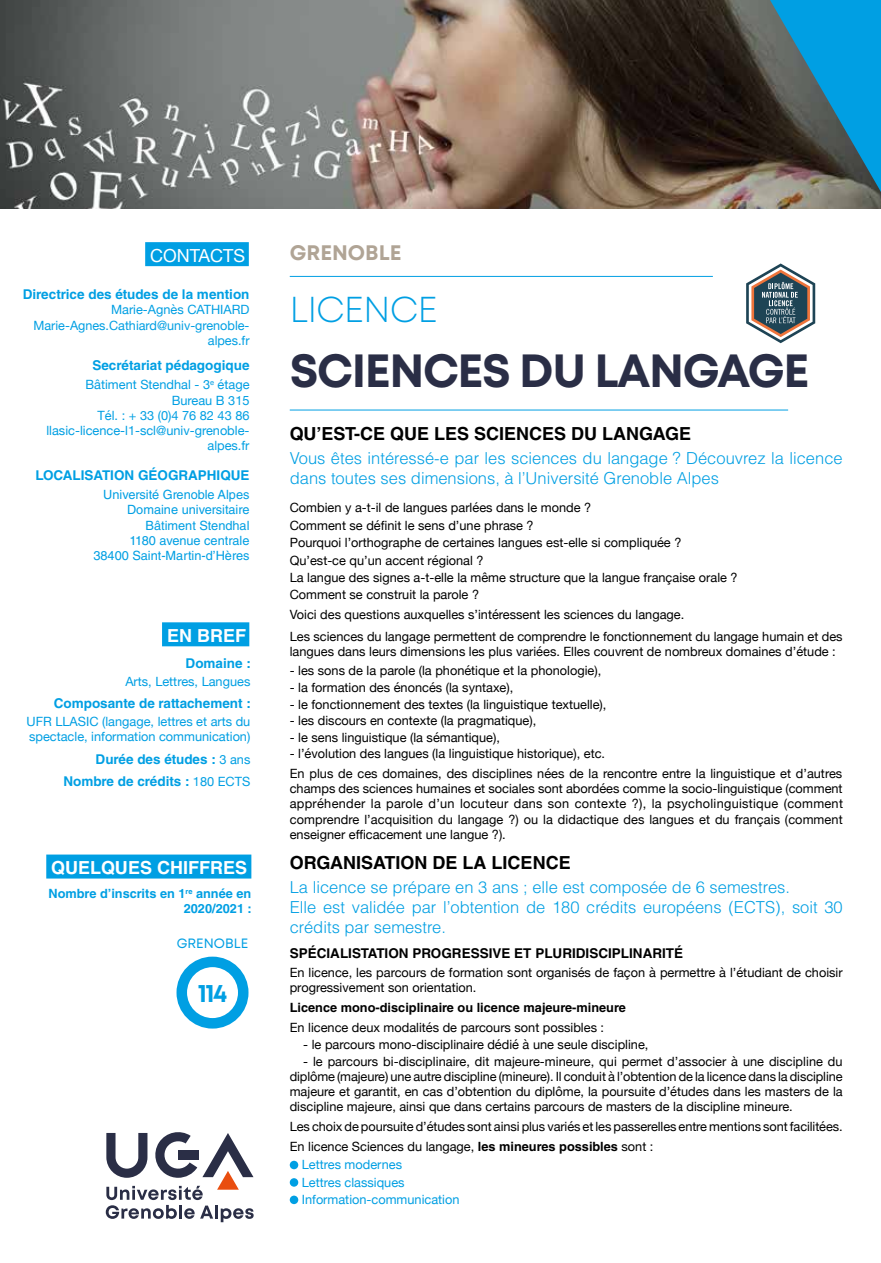
<style>
.page{position:relative;width:881px;height:1263px;background:#fff}
.page>*{position:absolute;margin:0;border:0;box-sizing:border-box;transform-origin:0 0}
.t1{font:700 46.5px "Mont";letter-spacing:-.03em;color:#2a2e46}
.t2{font:300 36px "Mont";letter-spacing:-.01em;color:#009fe3}
.t3{font:700 25.5px "Mont";color:#009fe3}
.t4{font:700 21px "Mont";color:#b0a495}
.t5{font:700 18px "Helvetica LT Std";color:#000}
.t6{font:700 18px "Helvetica LT Std";color:#fff}
.t7{font:18px "Helvetica Neue";color:#fff}
.t8{font:300 16.5px/19.8px "Helvetica LT Std";color:#009fe3}
.t9{font:700 13.5px/22.6px "Helvetica LT Std";color:#009fe3;text-align:right}
.t10{font:700 13.5px "Helvetica LT Std";color:#000}
.t11{font:13.5px "Mont";color:#009fe3}
.t12{font:12.75px/15.3px "Helvetica Neue";color:#000}
.t13{font:12.75px/15.3px "Helvetica Neue";color:#009fe3;text-align:right}
.t14{font:12.75px/15.3px "Helvetica LT Std";color:#009fe3;text-align:right}
.t15{font:700 12.75px "Helvetica LT Std";color:#000}
.t16{font:700 12.75px/15.3px "Helvetica LT Std";color:#009fe3;text-align:right}
.s1{font-family:"Helvetica Neue";font-weight:400;font-size:12.75px}
.s2{font-family:"Helvetica LT Std";font-weight:700}
</style>
<div class="page">
<img style="left:0;top:0;width:762px;height:208px">
<svg style="left:746px;top:263px;width:68px;height:80px"></svg>
<svg style="left:106px;top:1132px;width:147px;height:90px"></svg>
<hr style="left:289px;top:276px;width:423px;height:1px;background:#009fe3">
<hr style="left:289px;top:410px;width:498px;height:1px;background:#009fe3">
<div style="left:145px;top:242px;width:104px;height:24px;background:#009fe3"></div>
<div style="left:162px;top:622px;width:87px;height:24px;background:#009fe3"></div>
<div style="left:46px;top:854px;width:205px;height:24px;background:#009fe3"></div>
<div style="left:289px;top:1161px;width:9px;height:8px;background:#009fe3;border-radius:50%"></div>
<svg style="left:289px;top:1178px;width:9px;height:9px"></svg>
<div style="left:289px;top:1195px;width:9px;height:9px;background:#009fe3;border-radius:50%"></div>
<div style="left:176px;top:957px;width:72px;height:71px;border:10px solid #009fe3;border-radius:50%"></div>
<svg style="left:762px;top:0;width:118px;height:209px;background:#36778f"></svg>
<h3 class="t7" style="left:150px;top:242px;width:97px">CONTACTS</h3>
<p class="t9" style="left:23px;top:283px;width:228px">Directrice des études de la mention</p>
<p class="t13" style="left:33px;top:303px;width:217px">Marie-Agnès CATHIARD<br>Marie-Agnes.Cathiard@univ-grenoble&shy;alpes.fr</p>
<p class="t9" style="left:92px;top:353px;width:158px">Secrétariat pédagogique</p>
<p class="t13" style="left:46px;top:378px;width:204px">Bâtiment Stendhal - 3<sup>e</sup> étage<br>Bureau B 315<br>Tél. : + 33 (0)4 76 82 43 86 llasic-licence-l1-scl@univ-grenoble&shy;alpes.fr</p>
<p class="t9" style="left:36px;top:463px;width:215px">LOCALISATION GÉOGRAPHIQUE</p>
<p class="t14" style="left:93px;top:487px;width:157px">Université Grenoble Alpes<br>Domaine universitaire<br>Bâtiment Stendhal<br>1180 avenue centrale<br>38400 Saint-Martin-d’Hères</p>
<h3 class="t6" style="left:167px;top:624px;width:81px">EN BREF</h3>
<p class="t9" style="left:185px;top:652px;width:67px">Domaine :</p>
<p class="t13" style="left:125px;top:674px;width:126px">Arts, Lettres, Langues</p>
<p class="t9" style="left:54px;top:692px;width:199px">Composante de rattachement :</p>
<p class="t13" style="left:27px;top:714px;width:225px;text-align:left">UFR LLASIC (langage, lettres et arts du spectacle, information communication)</p>
<p class="t9" style="left:63px;top:747px;width:188px">Durée des études : <span class="s1">3 ans<br></span>Nombre de crédits : <span class="s1">180 ECTS</span></p>
<h3 class="t6" style="left:51px;top:857px;width:197px">QUELQUES CHIFFRES</h3>
<p class="t16" style="left:48px;top:885px;width:205px">Nombre d’inscrits en 1<sup>re</sup> année en<br>2020/2021 :</p>
<p class="t11" style="left:177px;top:935px;width:73px">GRENOBLE</p>
<h3 class="t3" style="left:198px;top:976px;width:31px">114</h3>
<h3 class="t4" style="left:289px;top:239px;width:113px">GRENOBLE</h3>
<h2 class="t2" style="left:289px;top:287px;width:149px">LICENCE</h2>
<h1 class="t1" style="left:289px;top:340px;width:521px">SCIENCES DU LANGAGE</h1>
<h3 class="t5" style="left:289px;top:423px;width:402px">QU’EST-CE QUE LES SCIENCES DU LANGAGE</h3>
<p class="t8" style="left:289px;top:448px;width:554px">Vous êtes intéressé-e par les sciences du langage ? Découvrez la licence dans toutes ses dimensions, à l’Université Grenoble Alpes</p>
<p class="t12" style="left:289px;top:500px;width:449px;line-height:17.4px">Combien y a-t-il de langues parlées dans le monde ?<br>Comment se définit le sens d’une phrase ?<br>Pourquoi l’orthographe de certaines langues est-elle si compliquée ?<br>Qu’est-ce qu’un accent régional ?<br>La langue des signes a-t-elle la même structure que la langue française orale ?<br>Comment se construit la parole ?</p>
<p class="t12" style="left:289px;top:604px;width:554px;line-height:21.8px">Voici des questions auxquelles s’intéressent les sciences du langage.<br>Les sciences du langage permettent de comprendre le fonctionnement du langage humain et des</p>
<p class="t12" style="left:289px;top:644px;width:547px">langues dans leurs dimensions les plus variées. Elles couvrent de nombreux domaines d’étude :</p>
<p class="t12" style="left:289px;top:664px;width:313px">- les sons de la parole (la phonétique et la phonologie),</p>
<p class="t12" style="left:289px;top:680px;width:225px">- la formation des énoncés (la syntaxe),</p>
<p class="t12" style="left:289px;top:697px;width:318px">- le fonctionnement des textes (la linguistique textuelle),</p>
<p class="t12" style="left:289px;top:714px;width:248px">- les discours en contexte (la pragmatique),</p>
<p class="t12" style="left:289px;top:730px;width:211px">- le sens linguistique (la sémantique),</p>
<p class="t12" style="left:289px;top:745px;width:554px;line-height:19.5px">- l’évolution des langues (la linguistique historique), etc.<br>En plus de ces domaines, des disciplines nées de la rencontre entre la linguistique et d’autres</p>
<p class="t12" style="left:289px;top:782px;width:554px;text-align:justify">champs des sciences humaines et sociales sont abordées comme la socio-linguistique (comment appréhender la parole d’un locuteur dans son contexte ?), la psycholinguistique (comment comprendre l’acquisition du langage ?) ou la didactique des langues et du français (comment enseigner efficacement une langue ?).</p>
<h3 class="t5" style="left:289px;top:852px;width:282px">ORGANISATION DE LA LICENCE</h3>
<p class="t8" style="left:289px;top:877px;width:554px">La licence se prépare en 3 ans ; elle est composée de 6 semestres.<br>Elle est validée par l’obtention de 180 crédits européens (ECTS), soit 30 crédits par semestre.</p>
<p class="t10" style="left:289px;top:944px;width:395px">SPÉCIALISTATION PROGRESSIVE ET PLURIDISCIPLINARITÉ</p>
<p class="t12" style="left:289px;top:966px;width:554px">En licence, les parcours de formation sont organisés de façon à permettre à l’étudiant de choisir progressivement son orientation.</p>
<p class="t15" style="left:289px;top:1000px;width:337px">Licence mono-disciplinaire ou licence majeure-mineure</p>
<p class="t12" style="left:289px;top:1020px;width:316px">En licence deux modalités de parcours sont possibles :</p>
<p class="t12" style="left:303px;top:1037px;width:346px">- le parcours mono-disciplinaire dédié à une seule discipline,</p>
<p class="t12" style="left:289px;top:1054px;width:554px;text-align:justify;text-indent:14px">- le parcours bi-disciplinaire, dit majeure-mineure, qui permet d’associer à une discipline du diplôme (majeure) une autre discipline (mineure). Il conduit à l’obtention de la licence dans la discipline majeure et garantit, en cas d’obtention du diplôme, la poursuite d’études dans les masters de la discipline majeure, ainsi que dans certains parcours de masters de la discipline mineure.</p>
<p class="t12" style="left:289px;top:1119px;width:554px">Les choix de poursuite d’études sont ainsi plus variés et les passerelles entre mentions sont facilitées.</p>
<p class="t12" style="left:289px;top:1139px;width:365px">En licence Sciences du langage, <span class="s2">les mineures possibles</span> sont :</p>
<p class="t13" style="left:302px;top:1158px;width:102px">Lettres modernes</p>
<p class="t13" style="left:302px;top:1174px;width:159px;line-height:17.4px;text-align:left">Lettres classiques<br>Information-communication</p>
</div>
